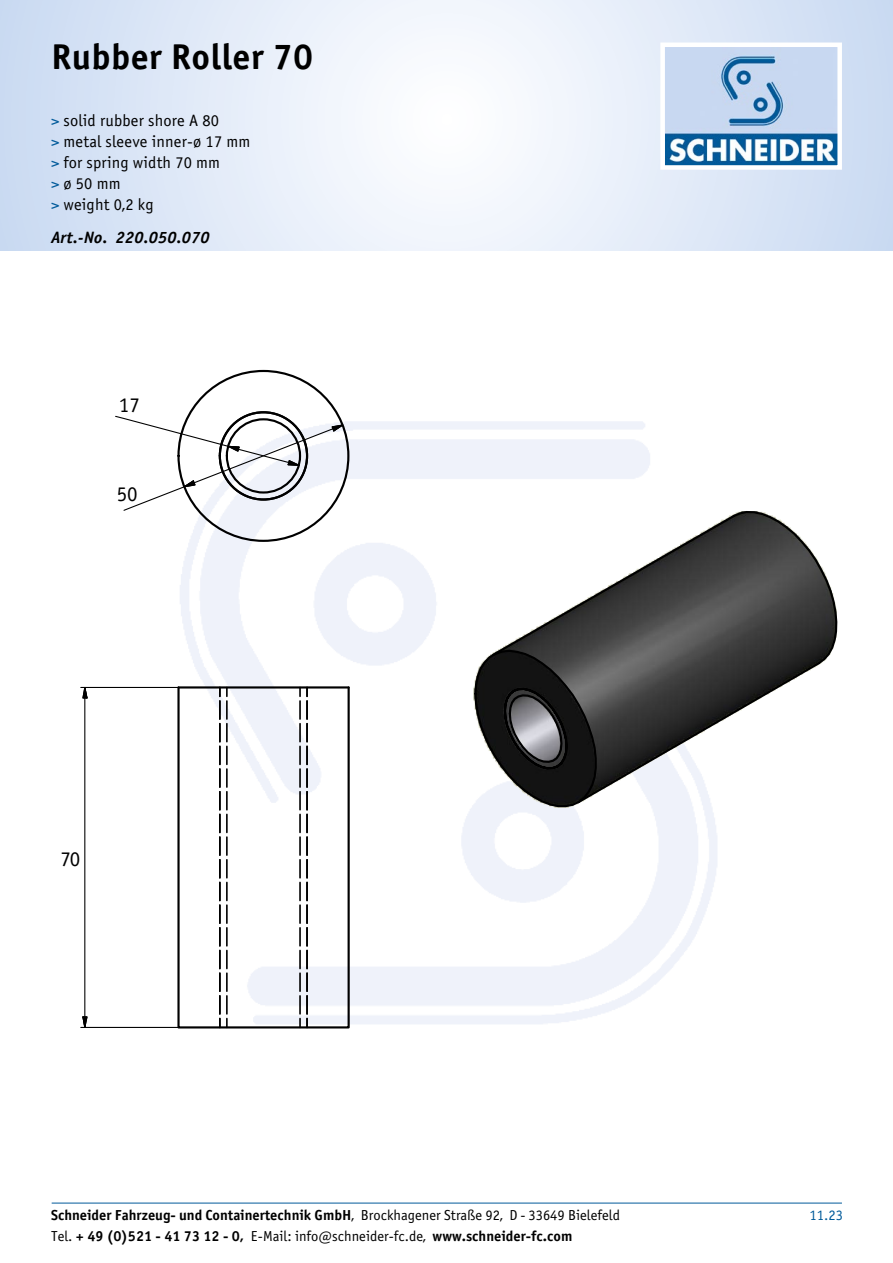
<style>
.page{position:relative;width:893px;height:1263px;background:#fff}
.page>*{position:absolute;margin:0;border:0;box-sizing:border-box;transform-origin:0 0}
.t1{font:36px "Officina Sans Bold ITC";letter-spacing:.01em;color:#000}
.t2{font:23.55px "ISOCPEUR";color:#000}
.t3{font:21px "Officina Sans Book ITC";color:#000}
.t4{font:16.5px/21px "Officina Sans Book ITC";letter-spacing:.01em;color:#000}
.t5{font:italic 16.5px "Officina Sans Bold ITC";letter-spacing:.01em;color:#000}
.t6{font:14.55px "Officina Sans Bold ITC";color:#000}
.t7{font:14.55px "Officina Sans Book ITC";color:#005a9a}
.s1{color:#005a9a}
.s2{font-family:"Officina Sans Book ITC"}
</style>
<div class="page">
<img style="left:134px;top:369px;width:583px;height:660px">
<svg style="left:0;top:0;width:893px;height:251px"></svg>
<img style="left:665px;top:48px;width:172px;height:117px">
<div style="left:660px;top:43px;width:182px;height:127px;border:4px solid #fff"></div>
<hr style="left:52px;top:1203px;width:790px;height:1px;background:#005a9a">
<div style="left:177px;top:686px;width:173px;height:342px;border:2px solid #000"></div>
<svg style="left:299px;top:687px;width:9px;height:340px"></svg>
<svg style="left:219px;top:687px;width:9px;height:340px"></svg>
<svg style="left:82px;top:686px;width:6px;height:23px"></svg>
<svg style="left:82px;top:1016px;width:6px;height:11px"></svg>
<hr style="left:84px;top:698px;width:1px;height:319px;background:#000">
<hr style="left:81px;top:687px;width:98px;height:1px;background:#000">
<hr style="left:81px;top:1027px;width:98px;height:1px;background:#000">
<svg style="left:473px;top:510px;width:365px;height:298px"></svg>
<svg style="left:115px;top:396px;width:233px;height:116px"></svg>
<h1 class="t1" style="left:51px;top:34px;width:264px">Rubber Roller 70</h1>
<p class="t4" style="left:51px;top:110px;width:201px"><span class="s1">&gt;</span> solid rubber shore A 80<br><span class="s1">&gt;</span> metal sleeve inner-ø 17 mm <span class="s1">&gt;</span> for spring width 70 mm<br><span class="s1">&gt;</span> ø 50 mm<br><span class="s1">&gt;</span> weight 0,2 kg</p>
<p class="t5" style="left:51px;top:227px;width:160px">Art.-No. 220.050.070</p>
<h3 class="t3" style="left:119px;top:393px;width:22px">17</h3>
<h3 class="t3" style="left:117px;top:482px;width:22px">50</h3>
<h2 class="t2" style="left:55px;top:864px;width:15px;rotate:-90deg">A</h2>
<h3 class="t3" style="left:61px;top:847px;width:21px">70</h3>
<p class="t6" style="left:51px;top:1206px;width:570px">Schneider Fahrzeug- und Containertechnik GmbH<span class="s2">, Brockhagener Straße 92, D - 33649 Bielefeld</span></p>
<p class="t7" style="left:810px;top:1206px;width:35px">11.23</p>
<p class="t6" style="left:51px;top:1227px;width:523px"><span class="s2">Tel.</span> + 49 (0)521 - 41 73 12 - 0, <span class="s2">E-Mail: info@schneider-fc.de,</span> www.schneider-fc.com</p>
</div>
